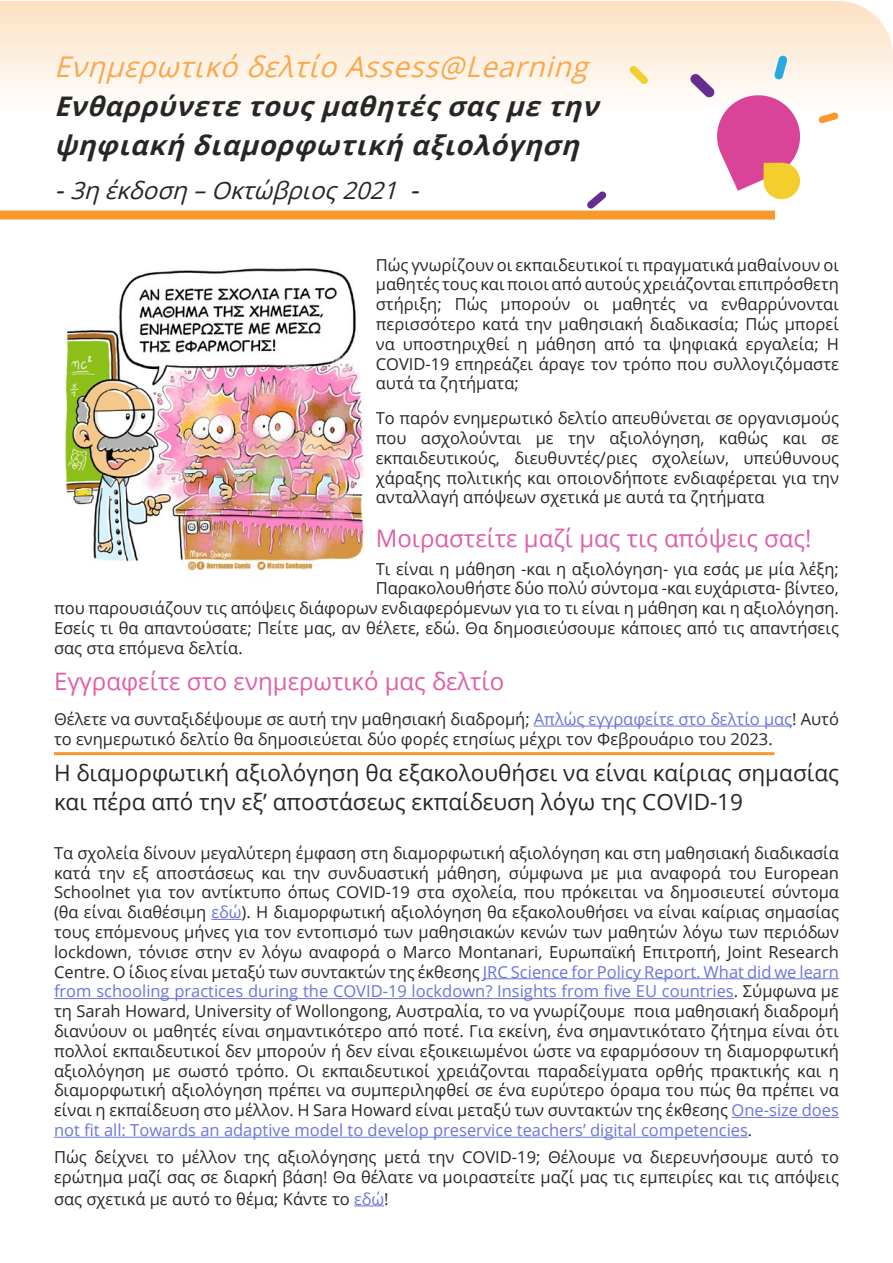
<style>
.page{position:relative;width:893px;height:1263px;background:#fff}
.page>*{position:absolute;margin:0;border:0;box-sizing:border-box;transform-origin:0 0}
.t1{font:italic 28.5px "Open Sans";color:#f9a84d}
.t2{font:italic 700 27px/39px "Open Sans";color:#262626}
.t3{font:24px "Open Sans";color:#df5fa8}
.t4{font:italic 24px "Open Sans";color:#262626}
.t5{font:22.5px/28.8px "Open Sans";color:#262626}
.t6{font:16.5px/19.8px "Open Sans";color:#262626;text-align:justify}
.s1{font-family:"Quicksand";font-weight:500}
.s2{color:#6975dc}
</style>
<div class="page">
<svg style="left:0;top:1px;width:893px;height:94px;background:#fdecda"></svg>
<div style="left:0;top:211px;width:775px;height:9px;background:#f8992e"></div>
<svg style="left:818px;top:112px;width:21px;height:12px"></svg>
<svg style="left:690px;top:55px;width:116px;height:144px"></svg>
<svg style="left:629px;top:66px;width:19px;height:18px"></svg>
<svg style="left:587px;top:191px;width:20px;height:18px"></svg>
<hr style="left:534px;top:726px;width:258px;height:1px;background:#6975dc">
<hr style="left:54px;top:752px;width:720px;height:3px;background:#f8992e">
<hr style="left:211px;top:919px;width:31px;height:1px;background:#6975dc">
<hr style="left:483px;top:978px;width:356px;height:1px;background:#6975dc">
<hr style="left:54px;top:998px;width:680px;height:1px;background:#6975dc">
<hr style="left:732px;top:1117px;width:107px;height:1px;background:#6975dc">
<hr style="left:54px;top:1137px;width:694px;height:1px;background:#6975dc">
<hr style="left:354px;top:1205px;width:30px;height:1px;background:#6975dc">
<img style="left:65px;top:268px;width:300px;height:304px">
<h1 class="t1" style="left:54px;top:47px;width:545px">Ενημερωτικό δελτίο Assess@Learning</h1>
<h2 class="t2" style="left:54px;top:86px;width:555px">Ενθαρρύνετετουςμαθητέςσαςμετην ψηφιακή διαμορφωτική αξιολόγηση</h2>
<h3 class="t4" style="left:54px;top:173px;width:375px"><span class="s1">-</span>3ηέκδοση–Οκτώβριος2021 <span class="s1">-</span></h3>
<p class="t6" style="left:376px;top:254px;width:465px">Πώς γνωρίζουν οι εκπαιδευτικοί τι πραγματικά μαθαίνουν οι μαθητές τους και ποιοι από αυτούς χρειάζονται επιπρόσθετη στήριξη; Πώς μπορούν οι μαθητές να ενθαρρύνονται περισσότερο κατά την μαθησιακή διαδικασία; Πώς μπορεί να υποστηριχθεί η μάθηση από τα ψηφιακά εργαλεία; Η COVID-19 επηρεάζει άραγε τον τρόπο που συλλογιζόμαστε αυτά τα ζητήματα;</p>
<p class="t6" style="left:376px;top:408px;width:465px">Το παρόν ενημερωτικό δελτίο απευθύνεται σε οργανισμούς που ασχολούνται με την αξιολόγηση, καθώς και σε εκπαιδευτικούς, διευθυντές/ριες σχολείων, υπεύθυνους χάραξης πολιτικής και οποιονδήποτε ενδιαφέρεται για την ανταλλαγή απόψεων σχετικά με αυτά τα ζητήματα</p>
<h3 class="t3" style="left:376px;top:522px;width:437px">Μοιραστείτε μαζί μας τις απόψεις σας!</h3>
<p class="t6" style="left:376px;top:558px;width:465px">Τι είναι η μάθηση -και η αξιολόγηση- για εσάς με μία λέξη;</p>
<p class="t6" style="left:376px;top:578px;width:465px">Παρακολουθήστε δύο πολύ σύντομα -και ευχάριστα- βίντεο,</p>
<p class="t6" style="left:54px;top:598px;width:786px">που παρουσιάζουν τις απόψεις διάφορων ενδιαφερόμενων για το τι είναι η μάθηση και η αξιολόγηση.</p>
<p class="t6" style="left:54px;top:618px;width:786px">Εσείς τι θα απαντούσατε; Πείτε μας, αν θέλετε, εδώ. Θα δημοσιεύσουμε κάποιες από τις απαντήσεις</p>
<p class="t6" style="left:54px;top:637px;width:190px">σας στα επόμενα δελτία.</p>
<h3 class="t3" style="left:54px;top:665px;width:452px">Εγγραφείτε στο ενημερωτικό μας δελτίο</h3>
<p class="t6" style="left:54px;top:708px;width:786px">Θέλετε να συνταξιδέψουμε σε αυτή την μαθησιακή διαδρομή; <span class="s2">Απλώς εγγραφείτε στο δελτίο μας</span>! Αυτό το ενημερωτικό δελτίο θα δημοσιεύεται δύο φορές ετησίως μέχρι τον Φεβρουάριο του 2023.</p>
<h3 class="t5" style="left:54px;top:757px;width:786px">Η διαμορφωτική αξιολόγηση θα εξακολουθήσει να είναι καίριας σημασίας και πέρα από την εξ’ αποστάσεως εκπαίδευση λόγω της COVID-19</h3>
<p class="t6" style="left:54px;top:842px;width:786px">Τα σχολεία δίνουν μεγαλύτερη έμφαση στη διαμορφωτική αξιολόγηση και στη μαθησιακή διαδικασία κατά την εξ αποστάσεως και την συνδυαστική μάθηση, σύμφωνα με μια αναφορά του European Schoolnet για τον αντίκτυπο όπως COVID-19 στα σχολεία, που πρόκειται να δημοσιευτεί σύντομα (θα είναι διαθέσιμη <span class="s2">εδώ</span>). Η διαμορφωτική αξιολόγηση θα εξακολουθήσει να είναι καίριας σημασίας τους επόμενους μήνες για τον εντοπισμό των μαθησιακών κενών των μαθητών λόγω των περιόδων lockdown, τόνισε στην εν λόγω αναφορά ο Marco Montanari, Ευρωπαϊκή Επιτροπή, Joint Research Centre. Ο ίδιος είναι μεταξύ των συντακτών της έκθεσης <span class="s2">JRC Science for Policy Report. What did we learn from schooling practices during the COVID-19 lockdown? Insights from five EU countries</span>. Σύμφωνα με τη Sarah Howard, University of Wollongong, Αυστραλία, το να γνωρίζουμε ποια μαθησιακή διαδρομή διανύουν οι μαθητές είναι σημαντικότερο από ποτέ. Για εκείνη, ένα σημαντικότατο ζήτημα είναι ότι πολλοί εκπαιδευτικοί δεν μπορούν ή δεν είναι εξοικειωμένοι ώστε να εφαρμόσουν τη διαμορφωτική αξιολόγηση με σωστό τρόπο. Οι εκπαιδευτικοί χρειάζονται παραδείγματα ορθής πρακτικής και η διαμορφωτική αξιολόγηση πρέπει να συμπεριληφθεί σε ένα ευρύτερο όραμα του πώς θα πρέπει να είναι η εκπαίδευση στο μέλλον. Η Sara Howard είναι μεταξύ των συντακτών της έκθεσης <span class="s2">One-size does not fit all: Towards an adaptive model to develop preservice teachers’ digital competencies</span>.</p>
<p class="t6" style="left:54px;top:1147px;width:786px">Πώς δείχνει το μέλλον της αξιολόγησης μετά την COVID-19; Θέλουμε να διερευνήσουμε αυτό το ερώτημα μαζί σας σε διαρκή βάση! Θα θέλατε να μοιραστείτε μαζί μας τις εμπειρίες και τις απόψεις</p>
<p class="t6" style="left:54px;top:1188px;width:336px">σας σχετικά με αυτό το θέμα; Κάντε το <span class="s2">εδώ</span>!</p>
</div>
